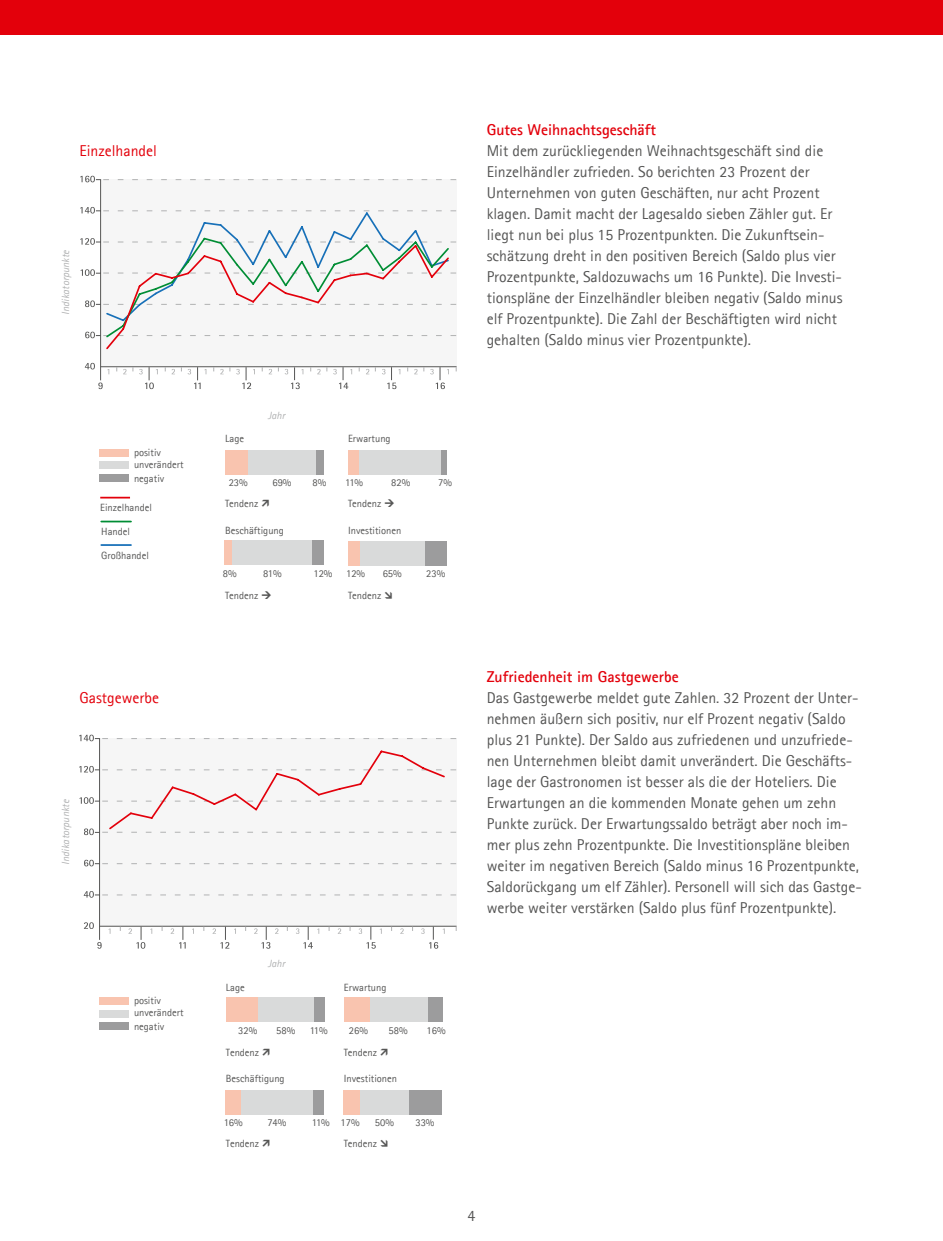
<style>
.page{position:relative;width:943px;height:1241px;background:#fff}
.page>*{position:absolute;margin:0;border:0;box-sizing:border-box;transform-origin:0 0}
.t1{font:15.75px/21px "Agfa Rotis Sans Serif";color:#565655}
.t2{font:700 15.75px "Agfa Rotis Sans Serif";color:#e3000b}
.t3{font:15.75px "Agfa Rotis Sans Serif";color:#e3000b}
.t4{font:10.5px/13px "Agfa Rotis Sans Serif";color:#565655}
.t5{font:italic 10.5px "Agfa Rotis Sans Serif";color:#b1b2b3}
</style>
<div class="page">
<div style="left:0;top:0;width:943px;height:35px;background:#e3000b"></div>
<div style="left:99px;top:449px;width:30px;height:7px;background:#f9c4af"></div>
<div style="left:99px;top:461px;width:30px;height:8px;background:#d9dada"></div>
<div style="left:99px;top:474px;width:30px;height:8px;background:#9c9c9d"></div>
<hr style="left:100px;top:496px;width:30px;height:2px;background:#e3000b">
<hr style="left:101px;top:520px;width:30px;height:2px;background:#008d34">
<hr style="left:101px;top:544px;width:30px;height:2px;background:#1770b8">
<div style="left:101px;top:179px;width:355px;height:188px;background:#f6f6f6"></div>
<hr style="left:100px;top:366px;width:356px;height:1px;background:#565655">
<svg style="left:85px;top:363px;width:10px;height:6px"></svg>
<hr style="left:100px;top:179px;width:1px;height:201px;background:#565655">
<svg style="left:98px;top:382px;width:5px;height:7px"></svg>
<svg style="left:80px;top:176px;width:376px;height:6px"></svg>
<svg style="left:172px;top:369px;width:3px;height:5px"></svg>
<svg style="left:269px;top:369px;width:3px;height:5px"></svg>
<svg style="left:139px;top:367px;width:19px;height:22px"></svg>
<svg style="left:188px;top:367px;width:18px;height:22px"></svg>
<svg style="left:220px;top:367px;width:10px;height:7px"></svg>
<svg style="left:236px;top:367px;width:19px;height:22px"></svg>
<svg style="left:285px;top:367px;width:18px;height:22px"></svg>
<svg style="left:333px;top:367px;width:19px;height:22px"></svg>
<svg style="left:382px;top:367px;width:18px;height:22px"></svg>
<svg style="left:430px;top:367px;width:19px;height:22px"></svg>
<svg style="left:80px;top:207px;width:376px;height:144px"></svg>
<div style="left:316px;top:450px;width:8px;height:24px;background:#9c9c9d"></div>
<div style="left:248px;top:450px;width:68px;height:24px;background:#d9dada"></div>
<div style="left:225px;top:450px;width:23px;height:24px;background:#f9c4af"></div>
<div style="left:440px;top:450px;width:7px;height:24px;background:#9c9c9d"></div>
<div style="left:359px;top:450px;width:81px;height:24px;background:#d9dada"></div>
<div style="left:348px;top:450px;width:11px;height:24px;background:#f9c4af"></div>
<div style="left:312px;top:540px;width:12px;height:25px;background:#9c9c9d"></div>
<div style="left:232px;top:540px;width:80px;height:25px;background:#d9dada"></div>
<div style="left:224px;top:540px;width:8px;height:25px;background:#f9c4af"></div>
<div style="left:424px;top:541px;width:23px;height:24px;background:#9c9c9d"></div>
<div style="left:360px;top:541px;width:64px;height:24px;background:#d9dada"></div>
<div style="left:348px;top:541px;width:12px;height:24px;background:#f9c4af"></div>
<div style="left:99px;top:997px;width:30px;height:7px;background:#f9c4af"></div>
<div style="left:99px;top:1009px;width:30px;height:8px;background:#d9dada"></div>
<div style="left:99px;top:1022px;width:30px;height:7px;background:#9c9c9d"></div>
<div style="left:100px;top:738px;width:356px;height:188px;background:#f6f6f6"></div>
<hr style="left:99px;top:925px;width:357px;height:1px;background:#565655">
<svg style="left:84px;top:922px;width:10px;height:6px"></svg>
<hr style="left:99px;top:738px;width:1px;height:201px;background:#565655">
<svg style="left:97px;top:942px;width:5px;height:6px"></svg>
<svg style="left:84px;top:890px;width:372px;height:7px"></svg>
<svg style="left:84px;top:859px;width:372px;height:7px"></svg>
<svg style="left:79px;top:734px;width:377px;height:7px"></svg>
<svg style="left:128px;top:926px;width:24px;height:22px"></svg>
<svg style="left:171px;top:926px;width:15px;height:22px"></svg>
<svg style="left:212px;top:926px;width:24px;height:22px"></svg>
<svg style="left:254px;top:926px;width:24px;height:22px"></svg>
<svg style="left:296px;top:926px;width:23px;height:22px"></svg>
<svg style="left:400px;top:928px;width:4px;height:5px"></svg>
<svg style="left:358px;top:926px;width:24px;height:22px"></svg>
<svg style="left:421px;top:926px;width:23px;height:22px"></svg>
<svg style="left:79px;top:749px;width:377px;height:86px"></svg>
<div style="left:314px;top:997px;width:10px;height:24px;background:#9c9c9d"></div>
<div style="left:257px;top:997px;width:57px;height:24px;background:#d9dada"></div>
<div style="left:226px;top:997px;width:31px;height:24px;background:#f9c4af"></div>
<div style="left:427px;top:997px;width:16px;height:24px;background:#9c9c9d"></div>
<div style="left:370px;top:997px;width:57px;height:24px;background:#d9dada"></div>
<div style="left:344px;top:997px;width:26px;height:24px;background:#f9c4af"></div>
<div style="left:313px;top:1089px;width:11px;height:25px;background:#9c9c9d"></div>
<div style="left:240px;top:1089px;width:73px;height:25px;background:#d9dada"></div>
<div style="left:225px;top:1089px;width:15px;height:25px;background:#f9c4af"></div>
<div style="left:409px;top:1089px;width:33px;height:24px;background:#9c9c9d"></div>
<div style="left:360px;top:1089px;width:49px;height:24px;background:#d9dada"></div>
<div style="left:343px;top:1089px;width:16px;height:24px;background:#f9c4af"></div>
<p class="t3" style="left:79px;top:141px;width:79px">Einzelhandel</p>
<p class="t5" style="left:60px;top:315px;width:67px;rotate:-90deg">Indikatorpunkte</p>
<p class="t4" style="left:134px;top:445px;width:51px">positiv unverändert negativ</p>
<p class="t4" style="left:100px;top:501px;width:53px">Einzelhandel</p>
<p class="t4" style="left:101px;top:525px;width:30px">Handel</p>
<p class="t4" style="left:101px;top:548px;width:49px">Großhandel</p>
<p class="t3" style="left:79px;top:688px;width:81px">Gastgewerbe</p>
<p class="t5" style="left:60px;top:864px;width:67px;rotate:-90deg">Indikatorpunkte</p>
<p class="t4" style="left:134px;top:993px;width:51px">positiv unverändert negativ</p>
<p class="t2" style="left:487px;top:120px;width:171px">Gutes Weihnachtsgeschäft</p>
<p class="t1" style="left:487px;top:140px;width:357px">Mit dem zurückliegenden Weihnachtsgeschäft sind die Einzelhändler zufrieden. So berichten 23 Prozent der Unternehmen von guten Geschäften, nur acht Prozent klagen. Damit macht der Lagesaldo sieben Zähler gut. Er liegt nun bei plus 15 Prozentpunkten. Die Zukunftsein&shy;schätzung dreht in den positiven Bereich (Saldo plus vier Prozentpunkte, Saldozuwachs um 16 Punkte). Die Investi&shy;tionspläne der Einzelhändler bleiben negativ (Saldo minus elf Prozentpunkte). Die Zahl der Beschäftigten wird nicht gehalten (Saldo minus vier Prozentpunkte).</p>
<p class="t5" style="left:268px;top:409px;width:19px">Jahr</p>
<p class="t4" style="left:225px;top:432px;width:20px">Lage</p>
<p class="t4" style="left:348px;top:432px;width:44px">Erwartung</p>
<p class="t4" style="left:229px;top:476px;width:21px">23%</p>
<p class="t4" style="left:272px;top:476px;width:21px">69%</p>
<p class="t4" style="left:312px;top:476px;width:15px">8%</p>
<p class="t4" style="left:345px;top:476px;width:19px">11%</p>
<p class="t4" style="left:391px;top:476px;width:21px">82%</p>
<p class="t4" style="left:438px;top:476px;width:15px">7%</p>
<p class="t4" style="left:225px;top:497px;width:35px">Tendenz</p>
<p class="t4" style="left:348px;top:497px;width:35px">Tendenz</p>
<p class="t4" style="left:225px;top:524px;width:60px">Beschäftigung</p>
<p class="t4" style="left:348px;top:524px;width:55px">Investitionen</p>
<p class="t4" style="left:223px;top:567px;width:15px">8%</p>
<p class="t4" style="left:263px;top:567px;width:20px">81%</p>
<p class="t4" style="left:313px;top:567px;width:21px">12%</p>
<p class="t4" style="left:346px;top:567px;width:21px">12%</p>
<p class="t4" style="left:383px;top:567px;width:21px">65%</p>
<p class="t4" style="left:426px;top:567px;width:21px">23%</p>
<p class="t4" style="left:225px;top:589px;width:35px">Tendenz</p>
<p class="t4" style="left:348px;top:589px;width:46px">Tendenz →</p>
<p class="t2" style="left:487px;top:666px;width:193px">Zufriedenheit im Gastgewerbe</p>
<p class="t1" style="left:487px;top:686px;width:376px">Das Gastgewerbe meldet gute Zahlen. 32 Prozent der Unter&shy;nehmen äußern sich positiv, nur elf Prozent negativ (Saldo plus 21 Punkte). Der Saldo aus zufriedenen und unzufriede&shy;nen Unternehmen bleibt damit unverändert. Die Geschäfts&shy;lage der Gastronomen ist besser als die der Hoteliers. Die Erwartungen an die kommenden Monate gehen um zehn Punkte zurück. Der Erwartungssaldo beträgt aber noch im&shy;mer plus zehn Prozentpunkte. Die Investitionspläne bleiben weiter im negativen Bereich (Saldo minus 16 Prozentpunkte, Saldorückgang um elf Zähler). Personell will sich das Gastge&shy;werbe weiter verstärken (Saldo plus fünf Prozentpunkte).</p>
<p class="t5" style="left:268px;top:957px;width:19px">Jahr</p>
<p class="t4" style="left:226px;top:980px;width:20px">Lage</p>
<p class="t4" style="left:344px;top:980px;width:44px">Erwartung</p>
<p class="t4" style="left:238px;top:1023px;width:21px">32%</p>
<p class="t4" style="left:276px;top:1023px;width:21px">58%</p>
<p class="t4" style="left:310px;top:1023px;width:19px">11%</p>
<p class="t4" style="left:349px;top:1023px;width:21px">26%</p>
<p class="t4" style="left:388px;top:1023px;width:21px">58%</p>
<p class="t4" style="left:426px;top:1023px;width:21px">16%</p>
<p class="t4" style="left:226px;top:1045px;width:35px">Tendenz</p>
<p class="t4" style="left:344px;top:1045px;width:35px">Tendenz</p>
<p class="t4" style="left:226px;top:1071px;width:60px">Beschäftigung</p>
<p class="t4" style="left:344px;top:1071px;width:55px">Investitionen</p>
<p class="t4" style="left:224px;top:1115px;width:21px">16%</p>
<p class="t4" style="left:267px;top:1115px;width:21px">74%</p>
<p class="t4" style="left:312px;top:1115px;width:19px">11%</p>
<p class="t4" style="left:340px;top:1115px;width:21px">17%</p>
<p class="t4" style="left:375px;top:1115px;width:21px">50%</p>
<p class="t4" style="left:415px;top:1115px;width:21px">33%</p>
<p class="t4" style="left:226px;top:1136px;width:35px">Tendenz</p>
<p class="t4" style="left:344px;top:1136px;width:46px">Tendenz →</p>
<p class="t1" style="left:467px;top:1204px;width:9px">4</p>
</div>
